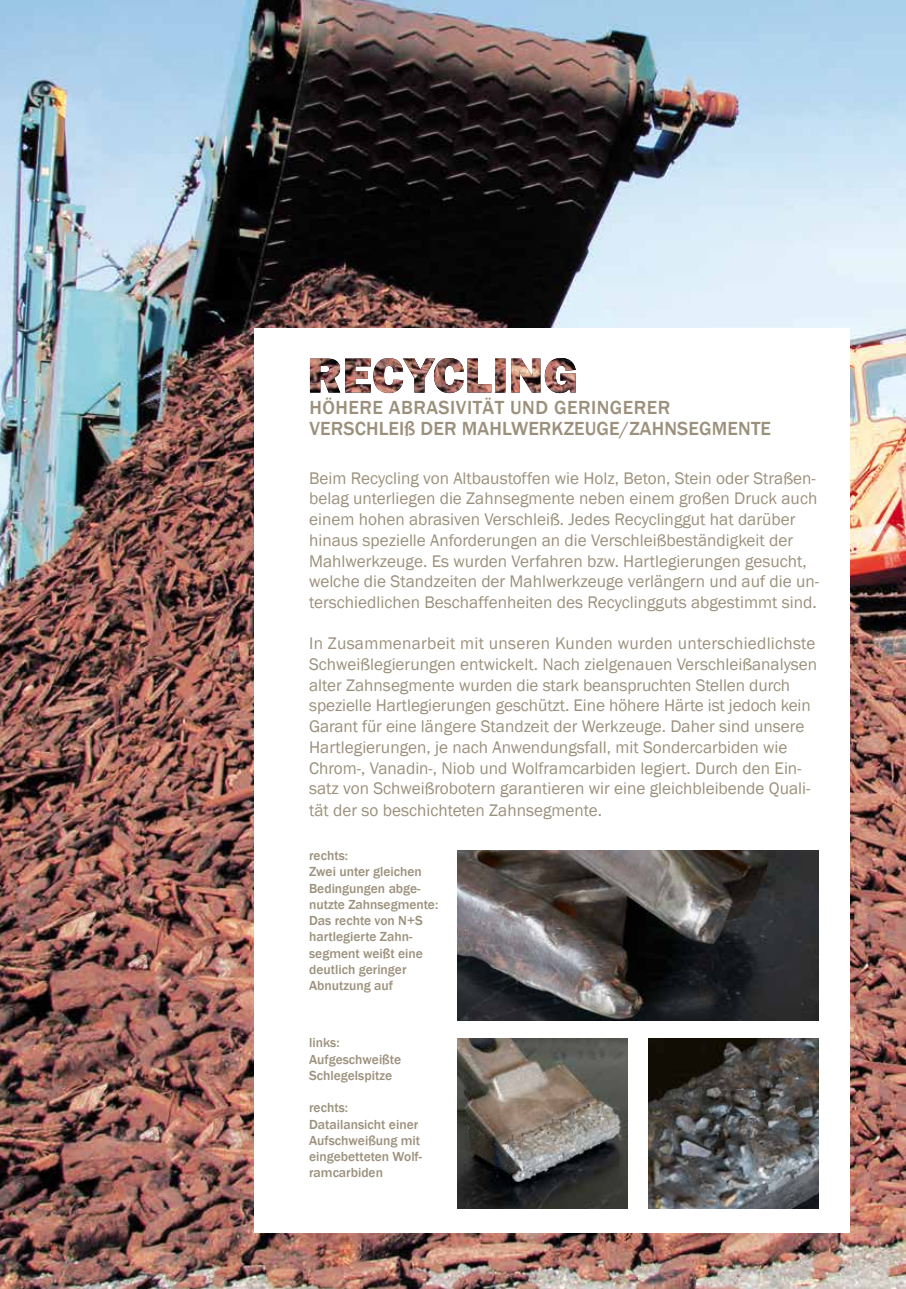
<style>
.page{position:relative;width:906px;height:1289px;background:#fff}
.page>*{position:absolute;margin:0;border:0;box-sizing:border-box;transform-origin:0 0}
.t1{font:500 19.5px/21px "Franklin Gothic";letter-spacing:.005em;color:#9b907c}
.t2{font:17.25px/20.9px "Franklin Gothic";color:#9b907c}
.t3{font:500 13.5px/16.2px "Franklin Gothic";color:#9b907c}
</style>
<div class="page">
<img style="left:0;top:0;width:906px;height:1288px">
<div style="left:254px;top:328px;width:595px;height:904px;background:#fff"></div>
<img style="left:457px;top:850px;width:362px;height:170px">
<img style="left:310px;top:358px;width:266px;height:35px">
<img style="left:648px;top:1038px;width:171px;height:170px">
<img style="left:457px;top:1038px;width:170px;height:170px">
<p class="t1" style="left:309px;top:397px;width:463px">HÖHERE ABRASIVITÄT UND GERINGERER<br>VERSCHLEIß DER MAHLWERKZEUGE/ZAHNSEGMENTE</p>
<p class="t2" style="left:309px;top:468px;width:511px">Beim Recycling von Altbaustoffen wie Holz, Beton, Stein oder Straßen&shy;belag unterliegen die Zahnsegmente neben einem großen Druck auch einem hohen abrasiven Verschleiß. Jedes Recyclinggut hat darüber hinaus spezielle Anforderungen an die Verschleißbeständigkeit der Mahlwerkzeuge. Es wurden Verfahren bzw. Hartlegierungen gesucht, welche die Standzeiten der Mahlwerkzeuge verlängern und auf die un&shy;terschiedlichen Beschaffenheiten des Recyclingguts abgestimmt sind.</p>
<p class="t2" style="left:309px;top:633px;width:509px">In Zusammenarbeit mit unseren Kunden wurden unterschiedlichste Schweißlegierungen entwickelt. Nach zielgenauen Verschleißanalysen alter Zahnsegmente wurden die stark beanspruchten Stellen durch spezielle Hartlegierungen geschützt. Eine höhere Härte ist jedoch kein Garant für eine längere Standzeit der Werkzeuge. Daher sind unsere Hartlegierungen, je nach Anwendungsfall, mit Sondercarbiden wie Chrom-, Vanadin-, Niob und Wolframcarbiden legiert. Durch den Ein&shy;satz von Schweißrobotern garantieren wir eine gleichbleibende Quali&shy;tät der so beschichteten Zahnsegmente.</p>
<p class="t3" style="left:309px;top:847px;width:131px">rechts:<br>Zwei unter gleichen<br>Bedingungen abge&shy;nutzte Zahnsegmente:<br>Das rechte von N+S hartlegierte Zahn&shy;segment weißt eine deutlich geringer<br>Abnutzung auf</p>
<p class="t3" style="left:309px;top:1034px;width:93px">links:<br>Aufgeschweißte<br>Schlegelspitze</p>
<p class="t3" style="left:309px;top:1099px;width:115px">rechts:<br>Datailansicht einer<br>Aufschweißung mit eingebetteten Wolf&shy;ramcarbiden</p>
</div>
